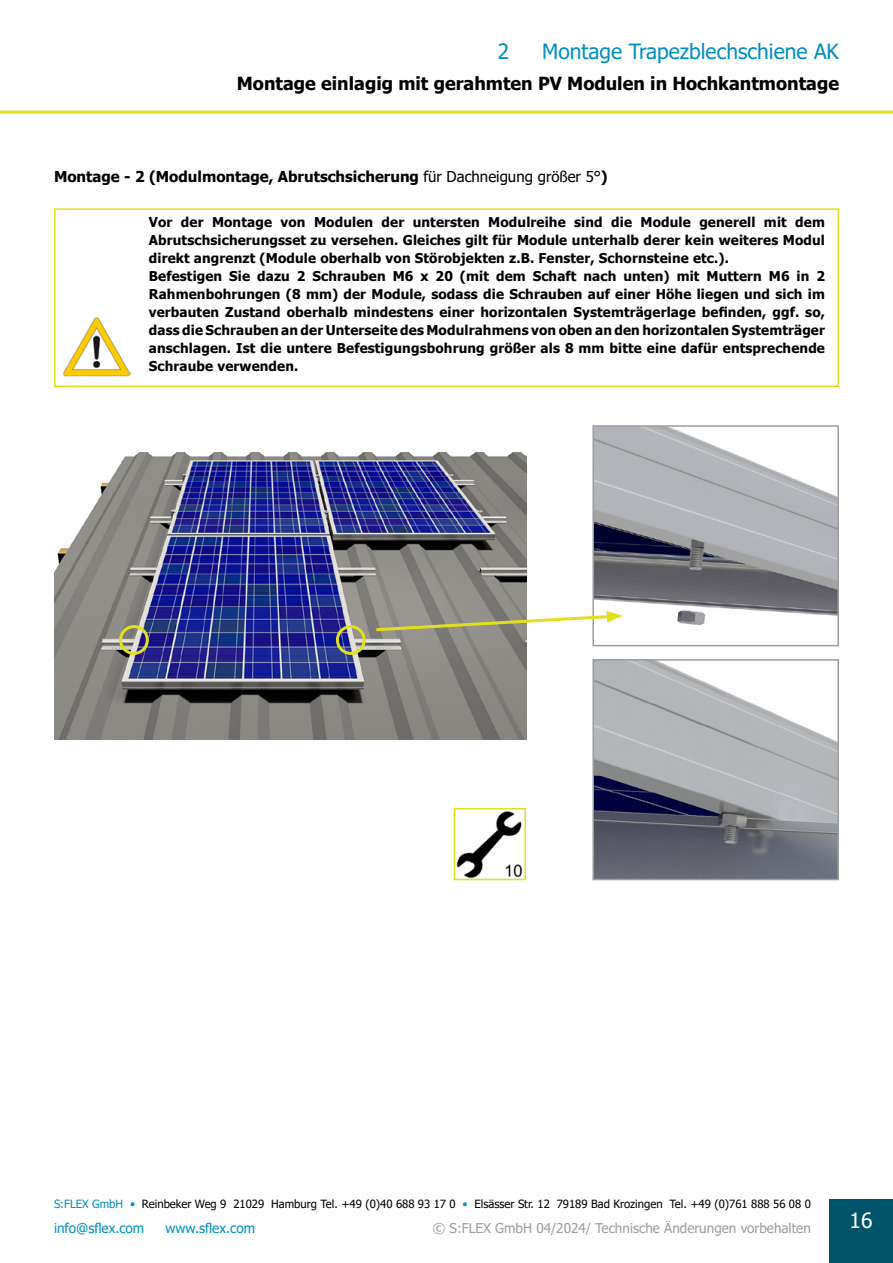
<style>
.page{position:relative;width:893px;height:1263px;background:#fff}
.page>*{position:absolute;margin:0;border:0;box-sizing:border-box;transform-origin:0 0}
.t1{font:21px "Tahoma";color:#008fc3}
.t2{font:21px "Tahoma";color:#fff}
.t3{font:700 18px "Tahoma";color:#000}
.t4{font:700 15px "Tahoma";color:#000}
.t5{font:700 13.5px/18px "Tahoma";letter-spacing:.01em;color:#000}
.t6{font:13.5px "Tahoma";color:#9d9d9c}
.t7{font:13.5px "Tahoma";color:#008fc3}
.t8{font:11.4px "Tahoma";color:#000}
.s1{font-weight:400}
.s2{color:#008fc3}
</style>
<div class="page">
<img style="left:54px;top:452px;width:472px;height:288px">
<div style="left:829px;top:1199px;width:64px;height:64px;background:#005368"></div>
<hr style="left:0;top:111px;width:893px;height:3px;background:#e2df1f">
<img style="left:595px;top:428px;width:241px;height:198px">
<div style="left:592px;top:425px;width:247px;height:221px;border:2px solid #9d9d9c"></div>
<img style="left:595px;top:662px;width:241px;height:215px">
<div style="left:592px;top:659px;width:247px;height:221px;border:2px solid #9d9d9c"></div>
<svg style="left:373px;top:611px;width:250px;height:22px"></svg>
<div style="left:119px;top:625px;width:30px;height:30px;border:3px solid #e2df1f;border-radius:50%"></div>
<div style="left:336px;top:625px;width:30px;height:30px;border:3px solid #e2df1f;border-radius:50%"></div>
<img style="left:457px;top:811px;width:66px;height:66px">
<div style="left:454px;top:808px;width:72px;height:72px;border:2px solid #e2df1f"></div>
<div style="left:54px;top:208px;width:785px;height:179px;border:2px solid #e2df1f"></div>
<img style="left:63px;top:317px;width:68px;height:60px">
<h1 class="t1" style="left:498px;top:37px;width:13px">2</h1>
<h1 class="t1" style="left:542px;top:37px;width:298px">Montage Trapezblechschiene AK</h1>
<h2 class="t3" style="left:237px;top:71px;width:604px">Montage einlagig mit gerahmten PV Modulen in Hochkantmontage</h2>
<p class="t4" style="left:54px;top:166px;width:555px">Montage - 2 (Modulmontage, Abrutschsicherung <span class="s1">für Dachneigung größer 5°</span>)</p>
<p class="t5" style="left:149px;top:214px;width:678px">Vor der Montage von Modulen der untersten Modulreihe sind die Module generell mit dem Abrutschsicherungsset zu versehen. Gleiches gilt für Module unterhalb derer kein weiteres Modul direkt angrenzt (Module oberhalb von Störobjekten z.B. Fenster, Schornsteine etc.).<br>Befestigen Sie dazu 2 Schrauben M6 x 20 (mit dem Schaft nach unten) mit Muttern M6 in 2<br>Rahmenbohrungen (8 mm) der Module, sodass die Schrauben auf einer Höhe liegen und sich im verbauten Zustand oberhalb mindestens einer horizontalen Systemträgerlage befinden, ggf. so, dass die Schrauben an der Unterseite des Modulrahmens von oben an den horizontalen Systemträger anschlagen. Ist die untere Befestigungsbohrung größer als 8 mm bitte eine dafür entsprechende Schraube verwenden.</p>
<p class="t8" style="left:54px;top:1196px;width:758px"><span class="s2">S:FLEX GmbH •</span> Reinbeker Weg 9 21029 Hamburg Tel. +49 (0)40 688 93 17 0 <span class="s2">•</span> Elsässer Str. 12 79189 Bad Krozingen Tel. +49 (0)761 888 56 08 0</p>
<p class="t7" style="left:54px;top:1219px;width:92px">info@sflex.com</p>
<p class="t7" style="left:165px;top:1219px;width:91px">www.sflex.com</p>
<p class="t6" style="left:433px;top:1219px;width:380px">© S:FLEX GmbH 04/2024/ Technische Änderungen vorbehalten</p>
<h1 class="t2" style="left:850px;top:1206px;width:24px">16</h1>
</div>
